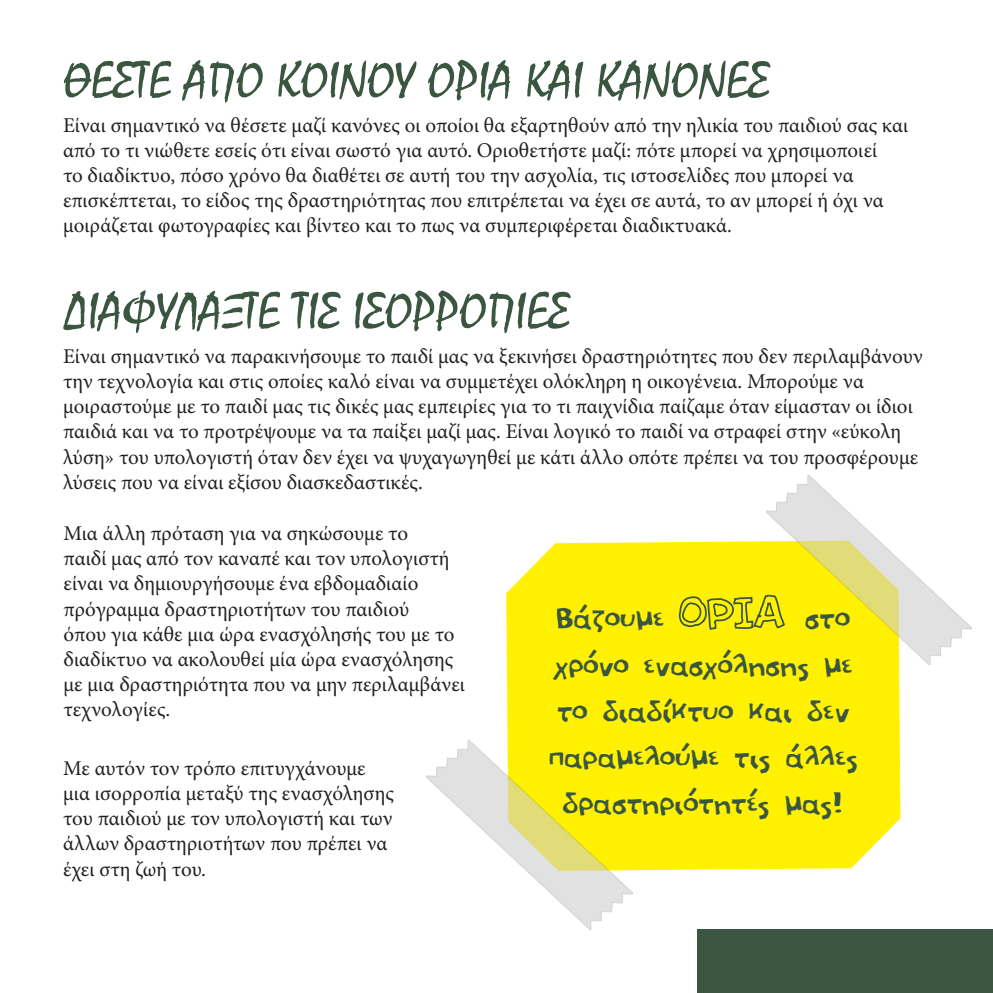
<style>
.page{position:relative;width:993px;height:993px;background:#fff}
.page>*{position:absolute;margin:0;border:0;box-sizing:border-box;transform-origin:0 0}
.t1{font:52.5px "Mistral";color:#3a5640}
.t2{font:38.5px "PF Amateur Flat Cool";color:#3a5640}
.t3{font:21px/25.2px "Minion Pro";color:#231f20}
</style>
<div class="page">
<div style="left:506px;top:541px;width:394px;height:329px;background:#fff101"></div>
<img style="left:766px;top:475px;width:205px;height:189px">
<img style="left:427px;top:740px;width:205px;height:189px">
<div style="left:697px;top:929px;width:295px;height:63px;background:#3a5640"></div>
<svg style="left:677px;top:593px;width:108px;height:56px;background:#dfd80a"></svg>
<p class="t1" style="left:63px;top:49px;width:707px">ΘΕΣΤΕ ΑΠΟ ΚΟΙΝΟΥ ΟΡΙΑ ΚΑΙ ΚΑΝΟΝΕΣ</p>
<p class="t3" style="left:63px;top:112px;width:846px">Είναι σημαντικό να θέσετε μαζί κανόνες οι οποίοι θα εξαρτηθούν από την ηλικία του παιδιού σας και από το τι νιώθετε εσείς ότι είναι σωστό για αυτό. Οριοθετήστε μαζί: πότε μπορεί να χρησιμοποιεί<br>το διαδίκτυο, πόσο χρόνο θα διαθέτει σε αυτή του την ασχολία, τις ιστοσελίδες που μπορεί να επισκέπτεται, το είδος της δραστηριότητας που επιτρέπεται να έχει σε αυτά, το αν μπορεί ή όχι να μοιράζεται φωτογραφίες και βίντεο και το πως να συμπεριφέρεται διαδικτυακά.</p>
<p class="t1" style="left:63px;top:280px;width:507px">ΔΙΑΦΥΛΑΞΤΕ ΤΙΣ ΙΣΟΡΡΟΠΙΕΣ</p>
<p class="t3" style="left:63px;top:343px;width:860px">Είναι σημαντικό να παρακινήσουμε το παιδί μας να ξεκινήσει δραστηριότητες που δεν περιλαμβάνουν την τεχνολογία και στις οποίες καλό είναι να συμμετέχει ολόκληρη η οικογένεια. Μπορούμε να μοιραστούμε με το παιδί μας τις δικές μας εμπειρίες για το τι παιχνίδια παίζαμε όταν είμασταν οι ίδιοι παιδιά και να το προτρέψουμε να τα παίξει μαζί μας. Είναι λογικό το παιδί να στραφεί στην «εύκολη λύση» του υπολογιστή όταν δεν έχει να ψυχαγωγηθεί με κάτι άλλο οπότε πρέπει να του προσφέρουμε λύσεις που να είναι εξίσου διασκεδαστικές.</p>
<p class="t3" style="left:63px;top:520px;width:403px">Μια άλλη πρόταση για να σηκώσουμε το<br>παιδί μας από τον καναπέ και τον υπολογιστή είναι να δημιουργήσουμε ένα εβδομαδιαίο πρόγραμμα δραστηριοτήτων του παιδιού<br>όπου για κάθε μια ώρα ενασχόλησής του με το διαδίκτυο να ακολουθεί μία ώρα ενασχόλησης με μια δραστηριότητα που να μην περιλαμβάνει τεχνολογίες.</p>
<p class="t3" style="left:63px;top:755px;width:332px">Με αυτόν τον τρόπο επιτυγχάνουμε μια ισορροπία μεταξύ της ενασχόλησης του παιδιού με τον υπολογιστή και των άλλων δραστηριοτήτων που πρέπει να έχει στη ζωή του.</p>
<p class="t2" style="left:556px;top:596px;width:109px">Βάζουμε</p>
<p class="t2" style="left:804px;top:596px;width:47px">στο</p>
<p class="t2" style="left:554px;top:642px;width:300px">χρόνο ενασχόλησης με</p>
<p class="t2" style="left:557px;top:688px;width:294px">το διαδίκτυο και δεν</p>
<p class="t2" style="left:548px;top:735px;width:310px">παραμελούμε τις άλλες</p>
<p class="t2" style="left:562px;top:781px;width:283px">δραστηριότητές μας!</p>
</div>
